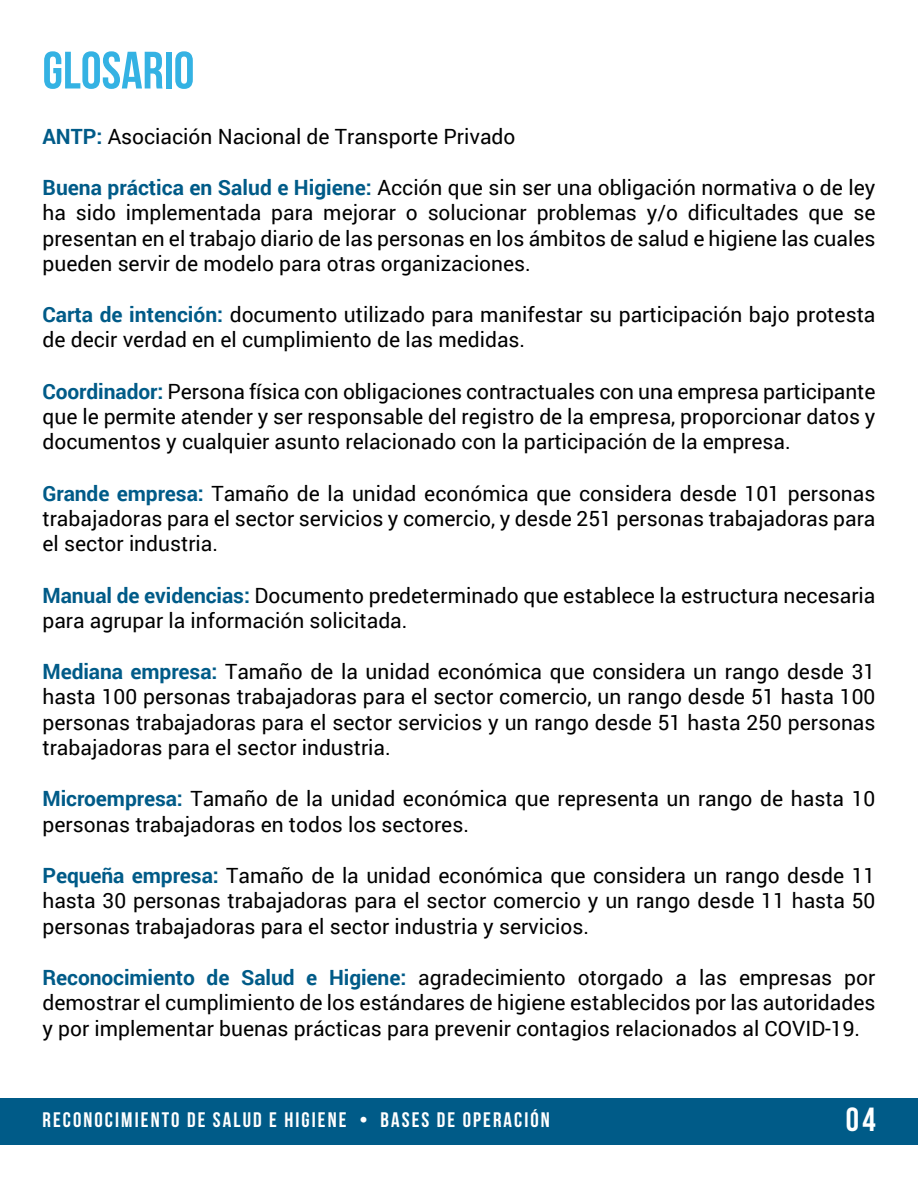
<style>
.page{position:relative;width:918px;height:1188px;background:#fff}
.page>*{position:absolute;margin:0;border:0;box-sizing:border-box;transform-origin:0 0}
.t1{font:700 52.5px "Bebas Neue";color:#34b2e3}
.t2{font:700 33.45px "Bebas Neue";color:#fff}
.t3{font:21px/25.5px "Roboto";color:#000;text-align:justify}
.t4{font:700 21px "Bebas Neue";letter-spacing:.1em;color:#fff}
.s1{font-weight:700;color:#005b88}
</style>
<div class="page">
<div style="left:0;top:1098px;width:918px;height:47px;background:#005b88"></div>
<h1 class="t1" style="left:43px;top:42px;width:153px">GLOSARIO</h1>
<p class="t3" style="left:43px;top:122px;width:474px"><span class="s1">ANTP:</span> Asociación Nacional de Transporte Privado</p>
<p class="t3" style="left:43px;top:173px;width:834px"><span class="s1">Buena práctica en Salud e Higiene:</span> Acción que sin ser una obligación normativa o de ley ha sido implementada para mejorar o solucionar problemas y/o dificultades que se presentan en el trabajo diario de las personas en los ámbitos de salud e higiene las cuales pueden servir de modelo para otras organizaciones.</p>
<p class="t3" style="left:43px;top:301px;width:834px"><span class="s1">Carta de intención:</span> documento utilizado para manifestar su participación bajo protesta de decir verdad en el cumplimiento de las medidas.</p>
<p class="t3" style="left:43px;top:377px;width:834px"><span class="s1">Coordinador:</span> Persona física con obligaciones contractuales con una empresa participante que le permite atender y ser responsable del registro de la empresa, proporcionar datos y documentos y cualquier asunto relacionado con la participación de la empresa.</p>
<p class="t3" style="left:43px;top:479px;width:835px"><span class="s1">Grande empresa:</span> Tamaño de la unidad económica que considera desde 101 personas trabajadoras para el sector servicios y comercio, y desde 251 personas trabajadoras para el sector industria.</p>
<p class="t3" style="left:43px;top:581px;width:834px"><span class="s1">Manual de evidencias:</span> Documento predeterminado que establece la estructura necesaria para agrupar la información solicitada.</p>
<p class="t3" style="left:43px;top:658px;width:834px"><span class="s1">Mediana empresa:</span> Tamaño de la unidad económica que considera un rango desde 31 hasta 100 personas trabajadoras para el sector comercio, un rango desde 51 hasta 100 personas trabajadoras para el sector servicios y un rango desde 51 hasta 250 personas trabajadoras para el sector industria.</p>
<p class="t3" style="left:43px;top:785px;width:834px"><span class="s1">Microempresa:</span> Tamaño de la unidad económica que representa un rango de hasta 10 personas trabajadoras en todos los sectores.</p>
<p class="t3" style="left:43px;top:862px;width:834px"><span class="s1">Pequeña empresa:</span> Tamaño de la unidad económica que considera un rango desde 11 hasta 30 personas trabajadoras para el sector comercio y un rango desde 11 hasta 50 personas trabajadoras para el sector industria y servicios.</p>
<p class="t3" style="left:43px;top:964px;width:834px"><span class="s1">Reconocimiento de Salud e Higiene:</span> agradecimiento otorgado a las empresas por demostrar el cumplimiento de los estándares de higiene establecidos por las autoridades y por implementar buenas prácticas para prevenir contagios relacionados al COVID-19.</p>
<p class="t4" style="left:43px;top:1108px;width:509px">RECONOCIMIENTO DE SALUD E HIGIENE • BASES DE OPERACIÓN</p>
<h2 class="t2" style="left:846px;top:1102px;width:31px">04</h2>
</div>
